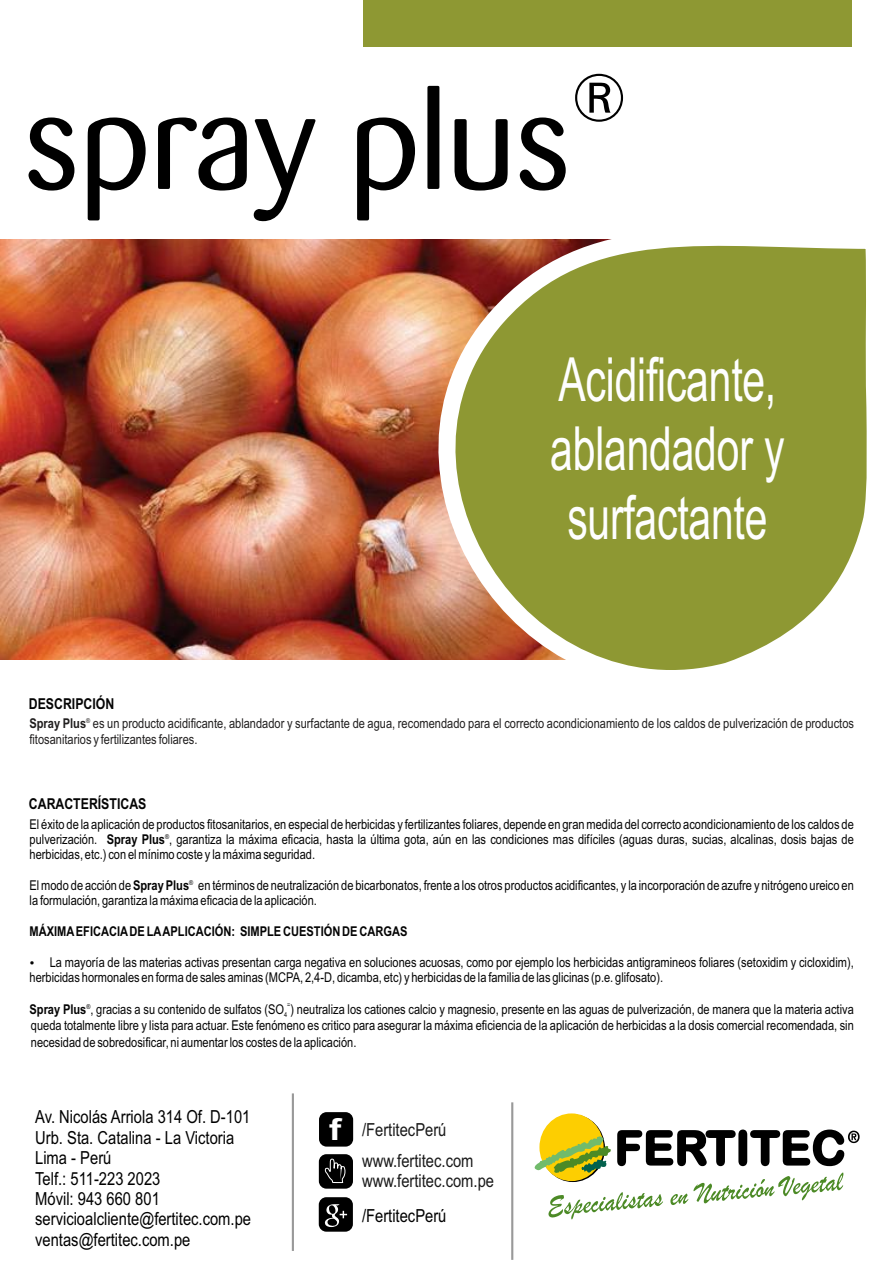
<style>
.page{position:relative;width:893px;height:1263px;background:#fff}
.page>*{position:absolute;margin:0;border:0;box-sizing:border-box;transform-origin:0 0}
.t1{font:134.7px "Barmeno";color:#000}
.t2{font:67.35px "Barmeno";color:#000}
.t3{font:60.9px/69px "Arial Narrow";letter-spacing:-.005em;color:#fefefe;scale:.82 1}
.t4{font:18px/20.4px "Arial Narrow";color:#000}
.t5{font:18px/20.4px "Arial Narrow";color:#1a1a1a}
.t6{font:700 15px "Arial Narrow";color:#040404}
.t7{font:13.5px/15.3px "Arial Narrow";color:#040404}
.t8{font:13.5px/16.5px "Arial Narrow";color:#201e1e}
.t9{font:700 13.5px "Arial Narrow";color:#040404}
.t10{font:6.75px "Arial Narrow";color:#040404}
.t11{font:6.75px "Arial Narrow";color:#201e1e}
.s1{font-weight:700}
.s2{font-family:"Arial";font-weight:700;font-size:30.15px;color:#fff}
</style>
<div class="page">
<div style="left:364px;top:0;width:488px;height:47px;background:#8e9833"></div>
<img style="left:0;top:239px;width:338px;height:421px">
<div style="left:319px;top:1112px;width:34px;height:34px;background:#000;border-radius:8px"></div>
<div style="left:319px;top:1197px;width:34px;height:35px;background:#000;border-radius:8px"></div>
<div style="left:319px;top:1154px;width:34px;height:35px;background:#000;border-radius:8px"></div>
<svg style="left:324px;top:1158px;width:22px;height:25px"></svg>
<div style="left:539px;top:1113px;width:65px;height:68px;background:#fdce01;border-radius:50%"></div>
<svg style="left:534px;top:1128px;width:326px;height:91px"></svg>
<svg style="left:338px;top:239px;width:529px;height:431px;background:#a5964e"></svg>
<svg style="left:325px;top:1204px;width:22px;height:23px"></svg>
<hr style="left:511px;top:1102px;width:2px;height:158px;background:#999">
<hr style="left:292px;top:1093px;width:2px;height:158px;background:#999">
<h1 class="t1" style="left:24px;top:86px;width:549px">spray plus</h1>
<h2 class="t2" style="left:571px;top:70px;width:58px">®</h2>
<p class="t6" style="left:29px;top:698px;width:87px">DESCRIPCIÓN</p>
<h3 class="t3" style="left:550px;top:351px;width:287px">Acidificante, ablandador y surfactante</h3>
<p class="t8" style="left:29px;top:716px;width:826px"><span class="s1">Spray Plus</span> es un producto acidificante, ablandador y surfactante de agua, recomendado para el correcto acondicionamiento de los caldos de pulverización de productos fitosanitarios y fertilizantes foliares.</p>
<p class="t11" style="left:86px;top:718px;width:6px">®</p>
<p class="t6" style="left:29px;top:798px;width:119px">CARACTERÍSTICAS</p>
<p class="t7" style="left:30px;top:817px;width:826px">El éxito de la aplicación de productos fitosanitarios, en especial de herbicidas y fertilizantes foliares, depende en gran medida del correcto acondicionamiento de los caldos de</p>
<p class="t10" style="left:165px;top:834px;width:6px">®</p>
<p class="t7" style="left:30px;top:833px;width:826px">pulverización. <span class="s1">Spray Plus</span> , garantiza la máxima eficacia, hasta la última gota, aún en las condiciones mas difíciles (aguas duras, sucias, alcalinas, dosis bajas de herbicidas, etc.) con el mínimo coste y la máxima seguridad.</p>
<p class="t10" style="left:189px;top:880px;width:6px">®</p>
<p class="t7" style="left:30px;top:879px;width:826px">El modo de acción de <span class="s1">Spray Plus</span> en términos de neutralización de bicarbonatos, frente a los otros productos acidificantes, y la incorporación de azufre y nitrógeno ureico en la formulación, garantiza la máxima eficacia de la aplicación.</p>
<p class="t9" style="left:30px;top:926px;width:379px">MÁXIMAEFICACIADE LAAPLICACIÓN: SIMPLE CUESTIÓN DE CARGAS</p>
<p class="t7" style="left:30px;top:955px;width:826px;text-indent:20px">La mayoría de las materias activas presentan carga negativa en soluciones acuosas, como por ejemplo los herbicidas antigramineos foliares (setoxidim y cicloxidim), herbicidas hormonales en forma de sales aminas (MCPA, 2,4-D, dicamba, etc) y herbicidas de la familia de las glicinas (p.e. glifosato).</p>
<p class="t10" style="left:86px;top:1004px;width:6px">®</p>
<p class="t10" style="left:287px;top:1002px;width:5px">=</p>
<p class="t7" style="left:30px;top:1003px;width:826px"><span class="s1">Spray Plus</span> , gracias a su contenido de sulfatos (SO ) neutraliza los cationes calcio y magnesio, presente en las aguas de pulverización, de manera que la materia activa</p>
<p class="t10" style="left:284px;top:1012px;width:5px">4</p>
<p class="t7" style="left:31px;top:1019px;width:824px;line-height:16.5px">queda totalmente libre y lista para actuar. Este fenómeno es critico para asegurar la máxima eficiencia de la aplicación de herbicidas a la dosis comercial recomendada, sin necesidad de sobredosificar, ni aumentar los costes de la aplicación.</p>
<h3 class="t4" style="left:35px;top:1108px;width:217px">Av. Nicolás Arriola 314 Of. D-101<br>Urb. Sta. Catalina - La Victoria<br>Lima - Perú<br>Telf.: 511-223 2023<br>Móvil: 943 660 801 servicioalcliente@fertitec.com.pe ventas@fertitec.com.pe</h3>
<h3 class="t5" style="left:329px;top:1121px;width:119px"><span class="s2">f</span> /FertitecPerú</h3>
<h3 class="t5" style="left:362px;top:1152px;width:134px">www.fertitec.com www.fertitec.com.pe</h3>
<h3 class="t4" style="left:362px;top:1207px;width:86px">/FertitecPerú</h3>
</div>
